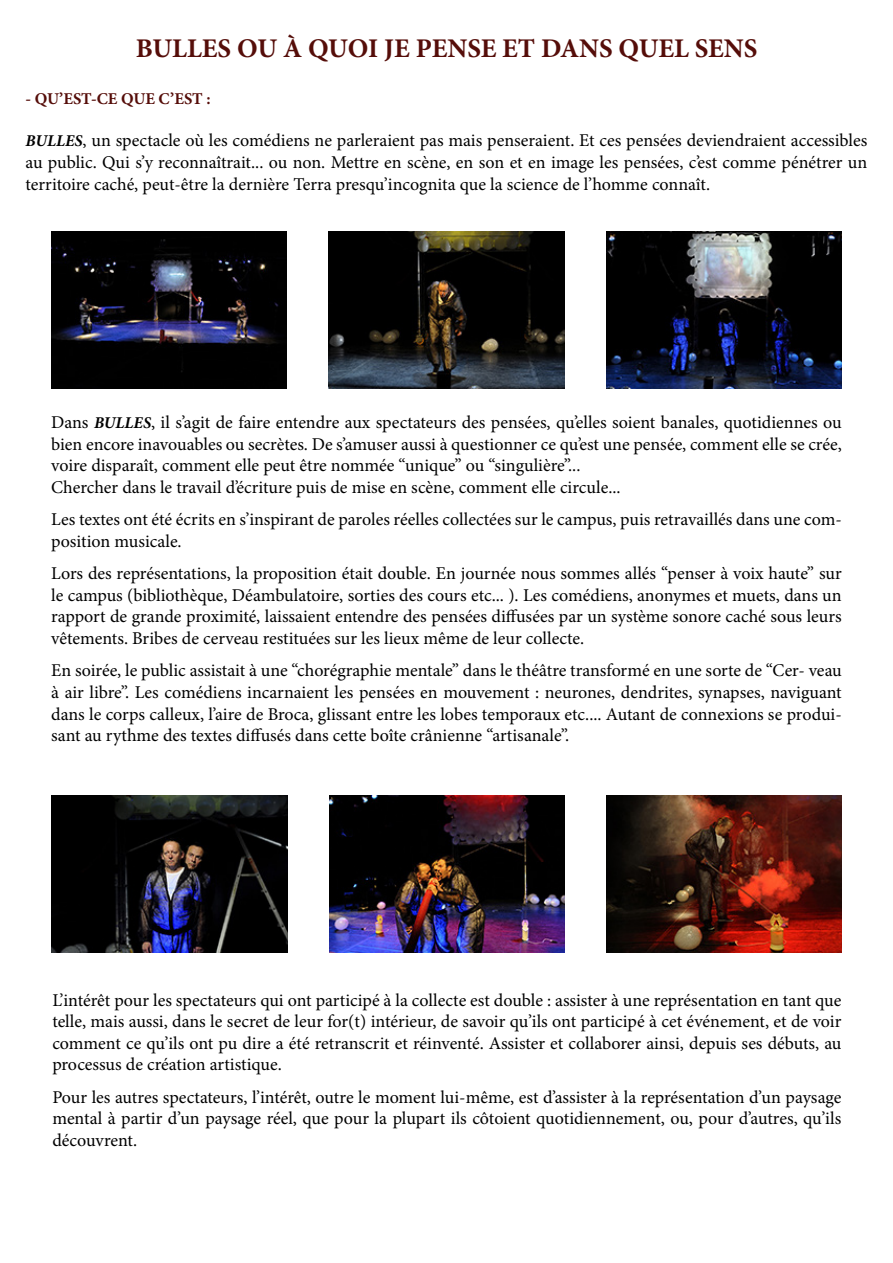
<style>
.page{position:relative;width:893px;height:1263px;background:#fff}
.page>*{position:absolute;margin:0;border:0;box-sizing:border-box;transform-origin:0 0}
.t1{font:700 27px "Minion Pro";color:#550d09}
.t2{font:18px/21.6px "Minion Pro";letter-spacing:-.005em;color:#000;text-align:justify}
.t3{font:700 16.5px "Minion Pro";letter-spacing:-.005em;color:#550d09}
.s1{font-weight:700;font-style:italic;font-size:16.5px}
</style>
<div class="page">
<img style="left:329px;top:795px;width:236px;height:158px">
<img style="left:606px;top:231px;width:236px;height:157px">
<img style="left:51px;top:231px;width:236px;height:157px">
<img style="left:52px;top:795px;width:235px;height:157px">
<img style="left:606px;top:795px;width:236px;height:158px">
<img style="left:329px;top:231px;width:235px;height:157px">
<p class="t1" style="left:136px;top:29px;width:623px">BULLES OU À QUOI JE PENSE ET DANS QUEL SENS</p>
<p class="t3" style="left:26px;top:87px;width:187px">- QU’EST-CE QUE C’EST :</p>
<p class="t2" style="left:26px;top:130px;width:843px"><span class="s1">BULLES</span>, un spectacle où les comédiens ne parleraient pas mais penseraient. Et ces pensées deviendraient accessibles au public. Qui s’y reconnaîtrait... ou non. Mettre en scène, en son et en image les pensées, c’est comme pénétrer un territoire caché, peut-être la dernière Terra presqu’incognita que la science de l’homme connaît.</p>
<p class="t2" style="left:51px;top:412px;width:792px">Dans <span class="s1">BULLES</span>, il s’agit de faire entendre aux spectateurs des pensées, qu’elles soient banales, quotidiennes ou bien encore inavouables ou secrètes. De s’amuser aussi à questionner ce qu’est une pensée, comment elle se crée, voire disparaît, comment elle peut être nommée “unique” ou “singulière”...</p>
<p class="t2" style="left:51px;top:476px;width:571px">Chercher dans le travail d’écriture puis de mise en scène, comment elle circule...</p>
<p class="t2" style="left:51px;top:509px;width:792px">Les textes ont été écrits en s’inspirant de paroles réelles collectées sur le campus, puis retravaillés dans une com&shy;position musicale.</p>
<p class="t2" style="left:51px;top:563px;width:792px">Lors des représentations, la proposition était double. En journée nous sommes allés “penser à voix haute” sur le campus (bibliothèque, Déambulatoire, sorties des cours etc... ). Les comédiens, anonymes et muets, dans un rapport de grande proximité, laissaient entendre des pensées diffusées par un système sonore caché sous leurs vêtements. Bribes de cerveau restituées sur les lieux même de leur collecte.</p>
<p class="t2" style="left:51px;top:660px;width:792px">En soirée, le public assistait à une “chorégraphie mentale” dans le théâtre transformé en une sorte de “Cer- veau à air libre”. Les comédiens incarnaient les pensées en mouvement : neurones, dendrites, synapses, naviguant dans le corps calleux, l’aire de Broca, glissant entre les lobes temporaux etc.... Autant de connexions se produi&shy;sant au rythme des textes diffusés dans cette boîte crânienne “artisanale”.</p>
<p class="t2" style="left:52px;top:989px;width:791px">L’intérêt pour les spectateurs qui ont participé à la collecte est double : assister à une représentation en tant que telle, mais aussi, dans le secret de leur for(t) intérieur, de savoir qu’ils ont participé à cet événement, et de voir comment ce qu’ils ont pu dire a été retranscrit et réinventé. Assister et collaborer ainsi, depuis ses débuts, au processus de création artistique.</p>
<p class="t2" style="left:52px;top:1086px;width:791px">Pour les autres spectateurs, l’intérêt, outre le moment lui-même, est d’assister à la représentation d’un paysage mental à partir d’un paysage réel, que pour la plupart ils côtoient quotidiennement, ou, pour d’autres, qu’ils découvrent.</p>
</div>
